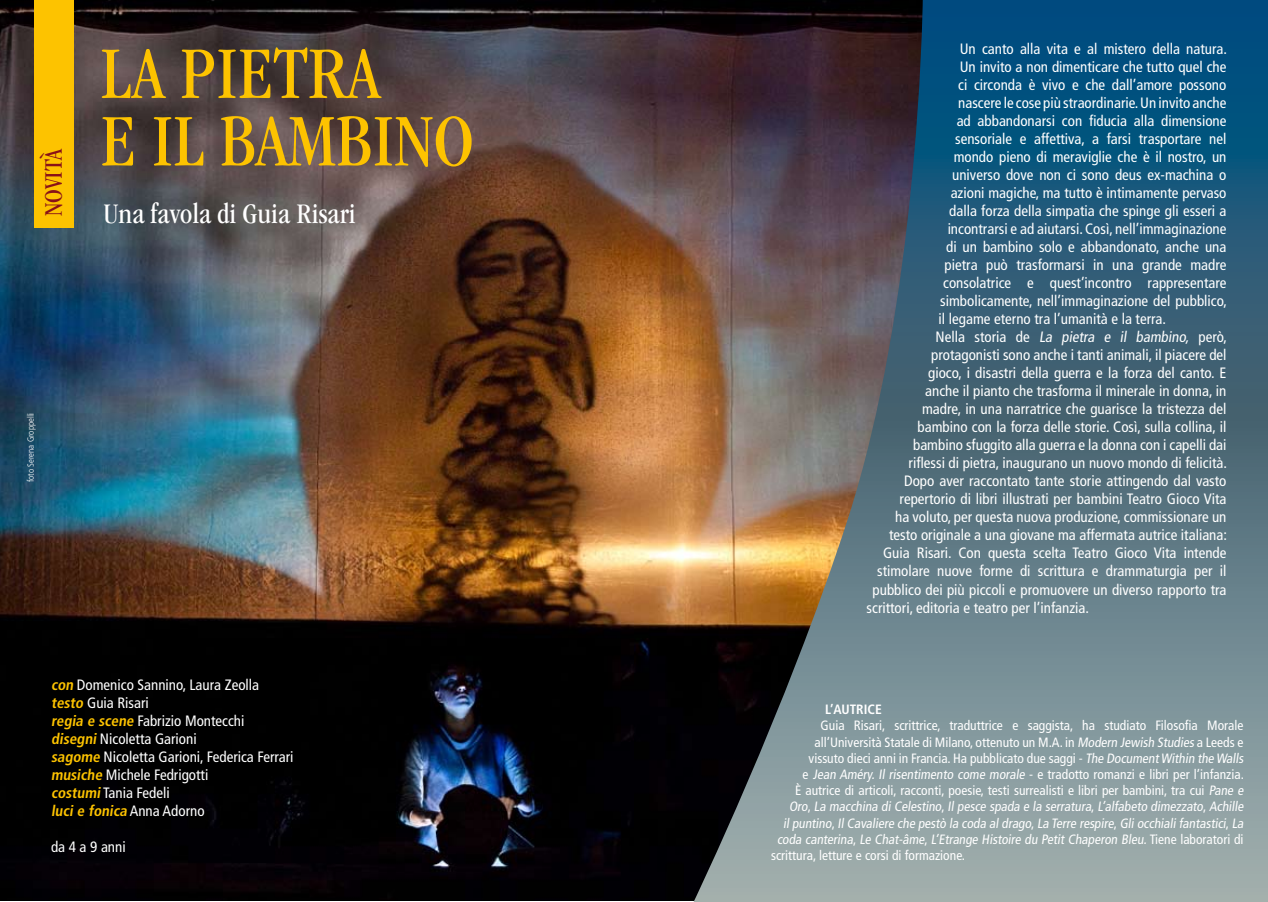
<style>
.page{position:relative;width:1268px;height:902px;background:#fff}
.page>*{position:absolute;margin:0;border:0;box-sizing:border-box;transform-origin:0 0}
.t1{font:condensed 76.5px/67.5px "ITC Garamond Std";color:#fdc300}
.t2{font:condensed 29.4px "ITC Garamond Std";color:#fff}
.t3{font:condensed 26.1px "ITC Garamond Std";letter-spacing:-.005em;color:#891218}
.t4{font:condensed 15px/18px "Frutiger LT Std";color:#fff}
.t5{font:condensed 13.5px "Frutiger LT Std";color:#fff}
.t6{font:700 condensed 13.5px "Frutiger LT Std";color:#fff}
.t7{font:300 condensed 9px "Frutiger LT Std";color:#fff}
.s1{font-weight:700;color:#fdc300}
</style>
<div class="page">
<img style="left:0;top:0;width:693px;height:900px">
<svg style="left:693px;top:0;width:574px;height:901px;background:#576c77"></svg>
<div style="left:34px;top:0;width:39px;height:227px;background:#fdc300"></div>
<h3 class="t3" style="left:39px;top:216px;width:70px;rotate:-90deg">NOVITÀ</h3>
<h1 class="t1" style="left:101px;top:40px;width:374px">LA PIETRA<br>E IL BAMBINO</h1>
<h2 class="t2" style="left:103px;top:197px;width:254px">Una favola di Guia Risari</h2>
<p class="t7" style="left:26px;top:482px;width:71px;rotate:-90deg">foto Serena Groppelli</p>
<p class="t4" style="left:51px;top:675px;width:244px"><span class="s1">con</span> Domenico Sannino, Laura Zeolla <span class="s1">testo</span> Guia Risari<br><span class="s1">regia e scene</span> Fabrizio Montecchi <span class="s1">disegni</span> Nicoletta Garioni<br><span class="s1">sagome</span> Nicoletta Garioni, Federica Ferrari <span class="s1">musiche</span> Michele Fedrigotti <span class="s1">costumi</span>Tania Fedeli<br><span class="s1">luci e fonica</span> Anna Adorno</p>
<p class="t4" style="left:51px;top:837px;width:76px">da 4 a 9 anni</p>
<p class="t4" style="left:959px;top:40px;width:269px">Un canto alla vita e al mistero della natura.</p>
<p class="t4" style="left:959px;top:58px;width:268px">Un invito a non dimenticare che tutto quel che</p>
<p class="t4" style="left:957px;top:76px;width:270px">ci circonda è vivo e che dall’amore possono</p>
<p class="t4" style="left:957px;top:94px;width:270px">nascere le cose più straordinarie. Un invito anche</p>
<p class="t4" style="left:956px;top:112px;width:271px">ad abbandonarsi con fiducia alla dimensione</p>
<p class="t4" style="left:954px;top:130px;width:273px">sensoriale e affettiva, a farsi trasportare nel</p>
<p class="t4" style="left:953px;top:148px;width:274px">mondo pieno di meraviglie che è il nostro, un</p>
<p class="t4" style="left:951px;top:166px;width:276px">universo dove non ci sono deus ex-machina o</p>
<p class="t4" style="left:950px;top:184px;width:277px">azioni magiche, ma tutto è intimamente pervaso</p>
<p class="t4" style="left:948px;top:202px;width:279px">dalla forza della simpatia che spinge gli esseri a</p>
<p class="t4" style="left:947px;top:220px;width:280px">incontrarsi e ad aiutarsi. Così, nell’immaginazione</p>
<p class="t4" style="left:945px;top:238px;width:282px">di un bambino solo e abbandonato, anche una</p>
<p class="t4" style="left:944px;top:256px;width:283px">pietra può trasformarsi in una grande madre</p>
<p class="t4" style="left:942px;top:274px;width:285px">consolatrice e quest’incontro rappresentare</p>
<p class="t4" style="left:939px;top:292px;width:288px">simbolicamente, nell’immaginazione del pubblico,</p>
<p class="t4" style="left:938px;top:310px;width:229px">il legame eterno tra l’umanità e la terra.</p>
<p class="t4" style="left:935px;top:328px;width:293px">Nella storia de La pietra e il bambino, però,</p>
<p class="t4" style="left:930px;top:346px;width:297px">protagonisti sono anche i tanti animali, il piacere del</p>
<p class="t4" style="left:927px;top:364px;width:300px">gioco, i disastri della guerra e la forza del canto. E</p>
<p class="t4" style="left:924px;top:382px;width:303px">anche il pianto che trasforma il minerale in donna, in</p>
<p class="t4" style="left:921px;top:400px;width:306px">madre, in una narratrice che guarisce la tristezza del</p>
<p class="t4" style="left:917px;top:418px;width:310px">bambino con la forza delle storie. Così, sulla collina, il</p>
<p class="t4" style="left:912px;top:436px;width:315px">bambino sfuggito alla guerra e la donna con i capelli dai</p>
<p class="t4" style="left:908px;top:454px;width:320px">riflessi di pietra, inaugurano un nuovo mondo di felicità.</p>
<p class="t4" style="left:903px;top:472px;width:324px">Dopo aver raccontato tante storie attingendo dal vasto</p>
<p class="t4" style="left:899px;top:490px;width:328px">repertorio di libri illustrati per bambini Teatro Gioco Vita</p>
<p class="t4" style="left:894px;top:508px;width:333px">ha voluto, per questa nuova produzione, commissionare un</p>
<p class="t4" style="left:888px;top:526px;width:339px">testo originale a una giovane ma affermata autrice italiana:</p>
<p class="t4" style="left:882px;top:544px;width:345px">Guia Risari. Con questa scelta Teatro Gioco Vita intende</p>
<p class="t4" style="left:876px;top:562px;width:351px">stimolare nuove forme di scrittura e drammaturgia per il</p>
<p class="t4" style="left:872px;top:580px;width:355px">pubblico dei più piccoli e promuovere un diverso rapporto tra</p>
<p class="t4" style="left:866px;top:598px;width:224px">scrittori, editoria e teatro per l’infanzia.</p>
<p class="t6" style="left:824px;top:701px;width:58px">L’AUTRICE</p>
<p class="t5" style="left:820px;top:717px;width:424px">Guia Risari, scrittrice, traduttrice e saggista, ha studiato Filosofia Morale</p>
<p class="t5" style="left:814px;top:734px;width:430px">all’Università Statale di Milano, ottenuto un M.A. in Modern Jewish Studies a Leeds e</p>
<p class="t5" style="left:808px;top:750px;width:438px">vissuto dieci anni in Francia. Ha pubblicato due saggi - The DocumentWithin the Walls</p>
<p class="t5" style="left:802px;top:766px;width:443px">e Jean Améry. Il risentimento come morale - e tradotto romanzi e libri per l’infanzia.</p>
<p class="t5" style="left:794px;top:782px;width:452px">È autrice di articoli, racconti, poesie, testi surrealisti e libri per bambini, tra cui Pane e</p>
<p class="t5" style="left:788px;top:798px;width:458px">Oro, La macchina di Celestino, Il pesce spada e la serratura, L’alfabeto dimezzato, Achille</p>
<p class="t5" style="left:782px;top:815px;width:464px">il puntino, Il Cavaliere che pestò la coda al drago, La Terre respire, Gli occhiali fantastici, La</p>
<p class="t5" style="left:776px;top:831px;width:468px">coda canterina, Le Chat-âme, L’Etrange Histoire du Petit Chaperon Bleu.Ti e n e l a b o r a t o r i d i</p>
<p class="t5" style="left:770px;top:847px;width:195px">scrittura, letture e corsi di formazione.</p>
</div>
